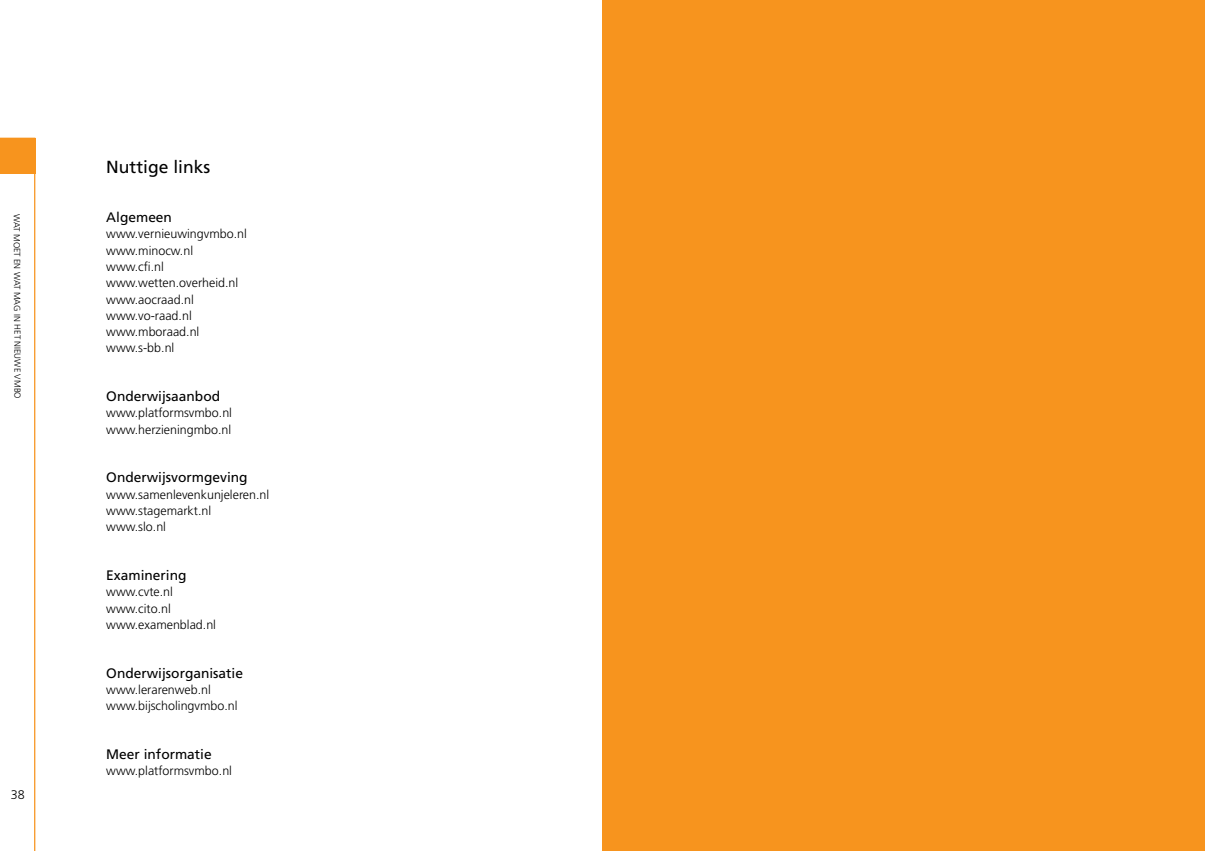
<style>
.page{position:relative;width:1205px;height:851px;background:#fff}
.page>*{position:absolute;margin:0;border:0;box-sizing:border-box;transform-origin:0 0}
.t1{font:17.5px "Frutiger";color:#000}
.t2{font:13.75px "Frutiger";color:#000}
.t3{font:300 12.5px/16.2px "Frutiger";color:#000}
.t4{font:300 8.75px "Frutiger";letter-spacing:-.005em;color:#000}
</style>
<div class="page">
<svg style="left:34px;top:174px;width:1px;height:676px"></svg>
<div style="left:0;top:138px;width:35px;height:36px;background:#f7941e"></div>
<div style="left:602px;top:0;width:603px;height:850px;background:#f7941e"></div>
<p class="t4" style="left:22px;top:214px;width:186px;rotate:90deg">WAT MOET EN WAT MAG IN HET NIEUWE VMBO</p>
<p class="t3" style="left:11px;top:786px;width:15px">38</p>
<h1 class="t1" style="left:106px;top:157px;width:106px">Nuttige links</h1>
<p class="t2" style="left:106px;top:209px;width:67px">Algemeen</p>
<p class="t3" style="left:106px;top:226px;width:142px">www.vernieuwingvmbo.nl www.minocw.nl www.cfi.nl www.wetten.overheid.nl www.aocraad.nl www.vo-raad.nl www.mboraad.nl www.s-bb.nl</p>
<p class="t2" style="left:106px;top:388px;width:115px">Onderwijsaanbod</p>
<p class="t3" style="left:106px;top:405px;width:127px">www.platformsvmbo.nl www.herzieningmbo.nl</p>
<p class="t2" style="left:106px;top:469px;width:143px">Onderwijsvormgeving</p>
<p class="t3" style="left:106px;top:486px;width:165px">www.samenlevenkunjeleren.nl www.stagemarkt.nl www.slo.nl</p>
<p class="t2" style="left:106px;top:567px;width:82px">Examinering</p>
<p class="t3" style="left:106px;top:583px;width:111px">www.cvte.nl www.cito.nl www.examenblad.nl</p>
<p class="t2" style="left:106px;top:664px;width:138px">Onderwijsorganisatie</p>
<p class="t3" style="left:106px;top:681px;width:133px">www.lerarenweb.nl www.bijscholingvmbo.nl</p>
<p class="t2" style="left:106px;top:745px;width:107px">Meer informatie</p>
<p class="t3" style="left:106px;top:762px;width:127px">www.platformsvmbo.nl</p>
</div>
